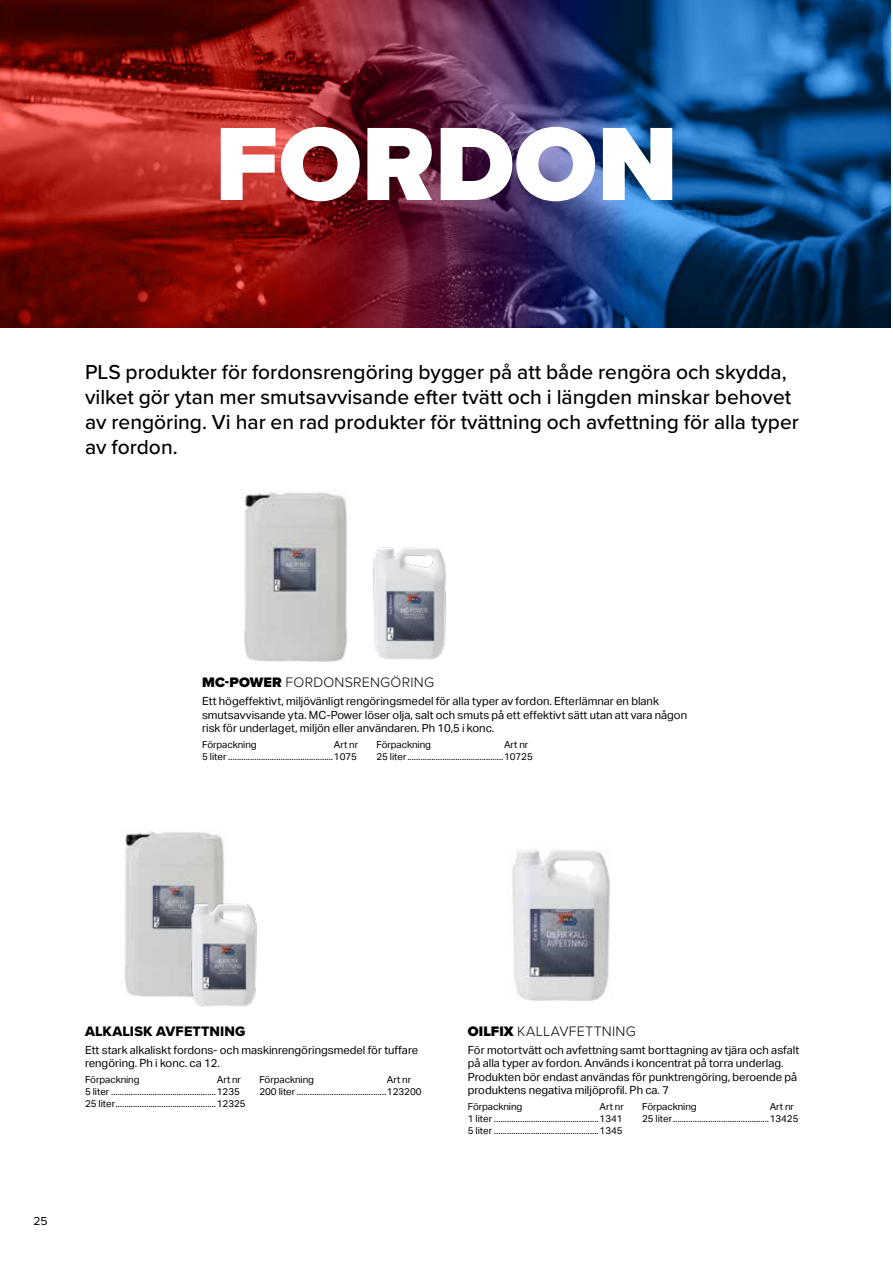
<style>
.page{position:relative;width:893px;height:1263px;background:#fff}
.page>*{position:absolute;margin:0;border:0;box-sizing:border-box;transform-origin:0 0}
.t1{font:900 108px "Proxima Nova";color:#fff}
.t2{font:500 21px/25.2px "Proxima Nova";color:#000}
.t3{font:300 14.25px "Proxima Nova";letter-spacing:.015em;color:#000}
.t4{font:14.25px "Proxima Nova Extrabld";letter-spacing:.01em;color:#000}
.t5{font:12px "Proxima Nova";color:#000}
.t6{font:11.25px/13.5px "Aktiv Grotesk";color:#000}
.t7{font:9.75px "Aktiv Grotesk";letter-spacing:-.01em;color:#000}
.s1{font-weight:900}
</style>
<div class="page">
<img style="left:512px;top:850px;width:98px;height:150px">
<img style="left:124px;top:831px;width:100px;height:166px">
<img style="left:186px;top:899px;width:71px;height:108px">
<img style="left:244px;top:492px;width:103px;height:169px">
<img style="left:340px;top:534px;width:106px;height:127px">
<img style="left:0;top:0;width:891px;height:327px">
<h1 class="t1" style="left:215px;top:83px;width:465px">FORDON</h1>
<p class="t2" style="left:85px;top:358px;width:715px">PLS produkter för fordonsrengöring bygger på att både rengöra och skydda, vilket gör ytan mer smutsavvisande efter tvätt och i längden minskar behovet av rengöring. Vi har en rad produkter för tvättning och avfettning för alla typer av fordon.</p>
<h3 class="t3" style="left:202px;top:672px;width:234px"><span class="s1">MC-POWER</span> FORDONSRENGÖRING</h3>
<p class="t6" style="left:202px;top:694px;width:487px">Ett högeffektivt, miljövänligt rengöringsmedel för alla typer av fordon. Efterlämnar en blank smutsavvisande yta. MC-Power löser olja, salt och smuts på ett effektivt sätt utan att vara någon risk för underlaget, miljön eller användaren. Ph 10,5 i konc.</p>
<p class="t7" style="left:202px;top:739px;width:56px">Förpackning</p>
<p class="t7" style="left:334px;top:739px;width:26px">Art nr</p>
<p class="t7" style="left:376px;top:739px;width:56px">Förpackning</p>
<p class="t7" style="left:504px;top:739px;width:26px">Art nr</p>
<p class="t7" style="left:202px;top:751px;width:156px">5 liter ................................................1075</p>
<p class="t7" style="left:376px;top:751px;width:158px">25 liter............................................10725</p>
<h3 class="t4" style="left:85px;top:1021px;width:162px">ALKALISK AVFETTNING</h3>
<p class="t6" style="left:85px;top:1043px;width:335px">Ett stark alkaliskt fordons- och maskinrengöringsmedel för tuffare rengöring. Ph i konc. ca 12.</p>
<p class="t7" style="left:85px;top:1074px;width:56px">Förpackning</p>
<p class="t7" style="left:217px;top:1074px;width:26px">Art nr</p>
<p class="t7" style="left:259px;top:1074px;width:56px">Förpackning</p>
<p class="t7" style="left:387px;top:1074px;width:26px">Art nr</p>
<p class="t7" style="left:85px;top:1086px;width:156px">5 liter ................................................1235</p>
<p class="t7" style="left:259px;top:1086px;width:164px">200 liter.........................................123200</p>
<p class="t7" style="left:85px;top:1098px;width:162px">25 liter..............................................12325</p>
<p class="t5" style="left:33px;top:1212px;width:16px">25</p>
<h3 class="t3" style="left:468px;top:1021px;width:170px"><span class="s1">OILFIX</span> KALLAVFETTNING</h3>
<p class="t6" style="left:468px;top:1043px;width:333px">För motortvätt och avfettning samt borttagning av tjära och asfalt på alla typer av fordon. Används i koncentrat på torra underlag.<br>Produkten bör endast användas för punktrengöring, beroende på produktens negativa miljöprofil. Ph ca. 7</p>
<p class="t7" style="left:468px;top:1101px;width:56px">Förpackning</p>
<p class="t7" style="left:600px;top:1101px;width:26px">Art nr</p>
<p class="t7" style="left:642px;top:1101px;width:56px">Förpackning</p>
<p class="t7" style="left:770px;top:1101px;width:26px">Art nr</p>
<p class="t7" style="left:468px;top:1113px;width:156px">1 liter ................................................1341</p>
<p class="t7" style="left:642px;top:1113px;width:158px">25 liter............................................13425</p>
<p class="t7" style="left:468px;top:1125px;width:156px">5 liter ................................................1345</p>
</div>
